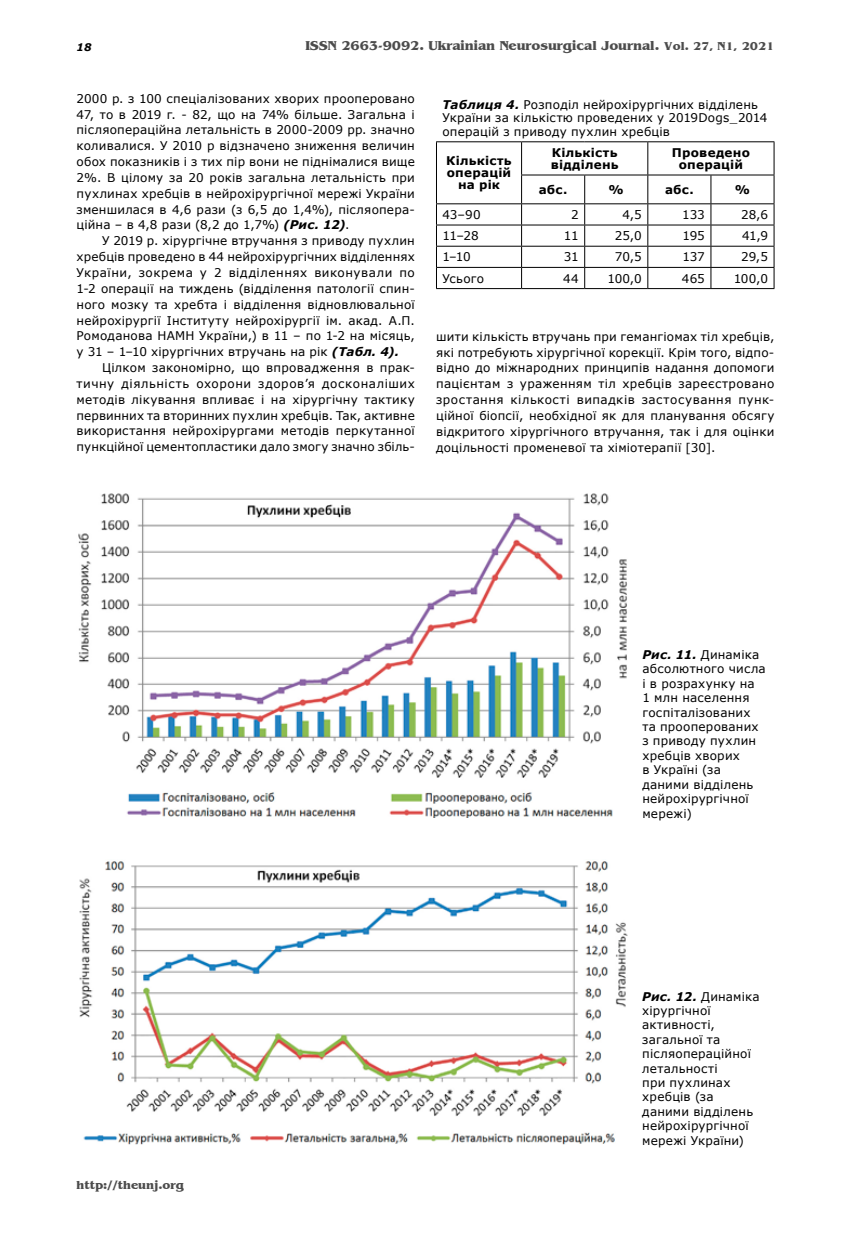
<style>
.page{position:relative;width:851px;height:1234px;background:#fff}
.page>*{position:absolute;margin:0;border:0;box-sizing:border-box;transform-origin:0 0}
.t1{font:700 13.5px "Benguiat";color:#4c4c4c}
.t2{font:12px/15.9px "Verdana";letter-spacing:.015em;color:#000;text-align:justify}
.t3{font:700 12px/12px "Verdana";letter-spacing:.02em;color:#000;text-align:center}
.t4{font:700 12px "Benguiat";color:#4c4c4c}
.t5{font:italic 700 10.5px "Verdana";color:#000}
.s1{font-size:12px}
.s2{font-weight:700;font-style:italic}
</style>
<div class="page">
<img style="left:78px;top:493px;width:549px;height:324px">
<img style="left:79px;top:861px;width:549px;height:283px">
<hr style="left:436px;top:141px;width:85px;height:1px;background:#000">
<hr style="left:436px;top:142px;width:1px;height:33px;background:#000">
<hr style="left:521px;top:141px;width:63px;height:1px;background:#000">
<hr style="left:521px;top:142px;width:1px;height:33px;background:#000">
<hr style="left:584px;top:141px;width:63px;height:1px;background:#000">
<hr style="left:647px;top:141px;width:63px;height:1px;background:#000">
<hr style="left:647px;top:142px;width:1px;height:33px;background:#000">
<hr style="left:710px;top:141px;width:64px;height:1px;background:#000">
<hr style="left:773px;top:142px;width:1px;height:33px;background:#000">
<hr style="left:521px;top:175px;width:63px;height:1px;background:#000">
<hr style="left:584px;top:175px;width:63px;height:1px;background:#000">
<hr style="left:647px;top:175px;width:63px;height:1px;background:#000">
<hr style="left:710px;top:175px;width:64px;height:1px;background:#000">
<hr style="left:436px;top:203px;width:85px;height:1px;background:#000">
<hr style="left:521px;top:203px;width:63px;height:1px;background:#000">
<hr style="left:584px;top:203px;width:63px;height:1px;background:#000">
<hr style="left:647px;top:203px;width:63px;height:1px;background:#000">
<hr style="left:710px;top:203px;width:64px;height:1px;background:#000">
<hr style="left:436px;top:224px;width:85px;height:1px;background:#000">
<hr style="left:521px;top:224px;width:63px;height:1px;background:#000">
<hr style="left:584px;top:224px;width:63px;height:1px;background:#000">
<hr style="left:647px;top:224px;width:63px;height:1px;background:#000">
<hr style="left:710px;top:224px;width:64px;height:1px;background:#000">
<hr style="left:436px;top:246px;width:85px;height:1px;background:#000">
<hr style="left:521px;top:246px;width:63px;height:1px;background:#000">
<hr style="left:584px;top:246px;width:63px;height:1px;background:#000">
<hr style="left:647px;top:246px;width:63px;height:1px;background:#000">
<hr style="left:710px;top:246px;width:64px;height:1px;background:#000">
<hr style="left:436px;top:267px;width:85px;height:1px;background:#000">
<svg style="left:436px;top:175px;width:1px;height:113px"></svg>
<hr style="left:521px;top:267px;width:63px;height:1px;background:#000">
<svg style="left:521px;top:175px;width:1px;height:113px"></svg>
<hr style="left:584px;top:267px;width:63px;height:1px;background:#000">
<svg style="left:584px;top:175px;width:1px;height:113px"></svg>
<hr style="left:647px;top:267px;width:63px;height:1px;background:#000">
<svg style="left:647px;top:175px;width:1px;height:113px"></svg>
<hr style="left:710px;top:267px;width:64px;height:1px;background:#000">
<svg style="left:710px;top:175px;width:1px;height:113px"></svg>
<svg style="left:773px;top:175px;width:1px;height:113px"></svg>
<hr style="left:436px;top:288px;width:85px;height:1px;background:#000">
<hr style="left:521px;top:288px;width:63px;height:1px;background:#000">
<hr style="left:584px;top:288px;width:63px;height:1px;background:#000">
<hr style="left:647px;top:288px;width:63px;height:1px;background:#000">
<hr style="left:710px;top:288px;width:64px;height:1px;background:#000">
<p class="t5" style="left:77px;top:40px;width:16px">18</p>
<p class="t1" style="left:305px;top:38px;width:470px">ISSN 2663-9092. Ukrainian Neurosurgical Journal. <span class="s1">Vol. 27, N1, 2021</span></p>
<p class="t2" style="left:76px;top:90px;width:340px">2000 р. з 100 спеціалізованих хворих прооперовано 47, то в 2019 г. - 82, що на 74% більше. Загальна і післяопераційна летальність в 2000-2009 рр. значно коливалися. У 2010 р відзначено зниження величин обох показників і з тих пір вони не піднімалися вище 2%. В цілому за 20 років загальна летальність при пухлинах хребців в нейрохірургічної мережі України зменшилася в 4,6 рази (з 6,5 до 1,4%), післяопера&shy;ційна – в 4,8 рази (8,2 до 1,7%) <span class="s2">(Рис. 12)</span>.</p>
<p class="t2" style="left:76px;top:233px;width:340px;text-indent:26px">У 2019 р. хірургічне втручання з приводу пухлин хребців проведено в 44 нейрохірургічних відділеннях України, зокрема у 2 відділеннях виконували по 1-2 операції на тиждень (відділення патології спин&shy;ного мозку та хребта і відділення відновлювальної нейрохірургії Інституту нейрохірургії ім. акад. А.П.<br>Ромоданова НАМН України,) в 11 ‒ по 1-2 на місяць, у 31 ‒ 1‒10 хірургічних втручань на рік <span class="s2">(Табл. 4).</span></p>
<p class="t2" style="left:76px;top:359px;width:340px;text-indent:26px">Цілком закономірно, що впровадження в прак&shy;тичну діяльність охорони здоров’я досконаліших методів лікування впливає і на хірургічну тактику первинних та вторинних пухлин хребців. Так, активне використання нейрохірургами методів перкутанної пункційної цементопластики дало змогу значно збіль-</p>
<p class="t2" style="left:442px;top:97px;width:326px;line-height:13.5px;text-align:left"><span class="s2">Таблиця 4.</span> Розподіл нейрохірургічних відділень<br>України за кількістю проведених у 2019Dogs_2014 операцій з приводу пухлин хребців</p>
<p class="t3" style="left:446px;top:155px;width:67px">Кількість операцій на рік</p>
<p class="t3" style="left:550px;top:146px;width:70px;text-align:left">Кількість відділень</p>
<p class="t3" style="left:671px;top:146px;width:80px">Проведено операцій</p>
<p class="t3" style="left:538px;top:183px;width:30px">абс.</p>
<p class="t3" style="left:608px;top:183px;width:17px">%</p>
<p class="t3" style="left:665px;top:183px;width:30px">абс.</p>
<p class="t3" style="left:734px;top:183px;width:17px">%</p>
<p class="t2" style="left:442px;top:206px;width:40px">43‒90</p>
<p class="t2" style="left:571px;top:206px;width:9px">2</p>
<p class="t2" style="left:622px;top:206px;width:21px">4,5</p>
<p class="t2" style="left:682px;top:206px;width:24px">133</p>
<p class="t2" style="left:741px;top:206px;width:29px">28,6</p>
<p class="t2" style="left:442px;top:228px;width:38px">11‒28</p>
<p class="t2" style="left:564px;top:228px;width:16px">11</p>
<p class="t2" style="left:615px;top:228px;width:28px">25,0</p>
<p class="t2" style="left:682px;top:228px;width:24px">195</p>
<p class="t2" style="left:742px;top:228px;width:27px">41,9</p>
<p class="t2" style="left:442px;top:249px;width:30px">1‒10</p>
<p class="t2" style="left:563px;top:249px;width:16px">31</p>
<p class="t2" style="left:614px;top:249px;width:28px">70,5</p>
<p class="t2" style="left:682px;top:249px;width:24px">137</p>
<p class="t2" style="left:741px;top:249px;width:28px">29,5</p>
<p class="t2" style="left:442px;top:270px;width:43px">Усього</p>
<p class="t2" style="left:563px;top:270px;width:17px">44</p>
<p class="t2" style="left:607px;top:270px;width:36px">100,0</p>
<p class="t2" style="left:681px;top:270px;width:25px">465</p>
<p class="t2" style="left:733px;top:270px;width:36px">100,0</p>
<p class="t2" style="left:436px;top:328px;width:340px">шити кількість втручань при гемангіомах тіл хребців, які потребують хірургічної корекції. Крім того, відпо&shy;відно до міжнародних принципів надання допомоги пацієнтам з ураженням тіл хребців зареєстровано зростання кількості випадків застосування пунк&shy;ційної біопсії, необхідної як для планування обсягу відкритого хірургічного втручання, так і для оцінки доцільності променевої та хіміотерапії [30].</p>
<p class="t4" style="left:77px;top:1178px;width:109px">http://theunj.org</p>
<p class="t2" style="left:642px;top:647px;width:125px;line-height:14.4px;text-align:left"><span class="s2">Рис. 11.</span> Динаміка абсолютного числа і в розрахунку на<br>1 млн населення госпіталізованих та прооперованих з приводу пухлин хребців хворих<br>в Україні (за даними відділень нейрохірургічної мережі)</p>
<p class="t2" style="left:642px;top:988px;width:119px;line-height:14.4px;text-align:left"><span class="s2">Рис. 12.</span> Динаміка хірургічної активності, загальної та післяопераційної летальності<br>при пухлинах хребців (за даними відділень нейрохірургічної мережі України)</p>
</div>
